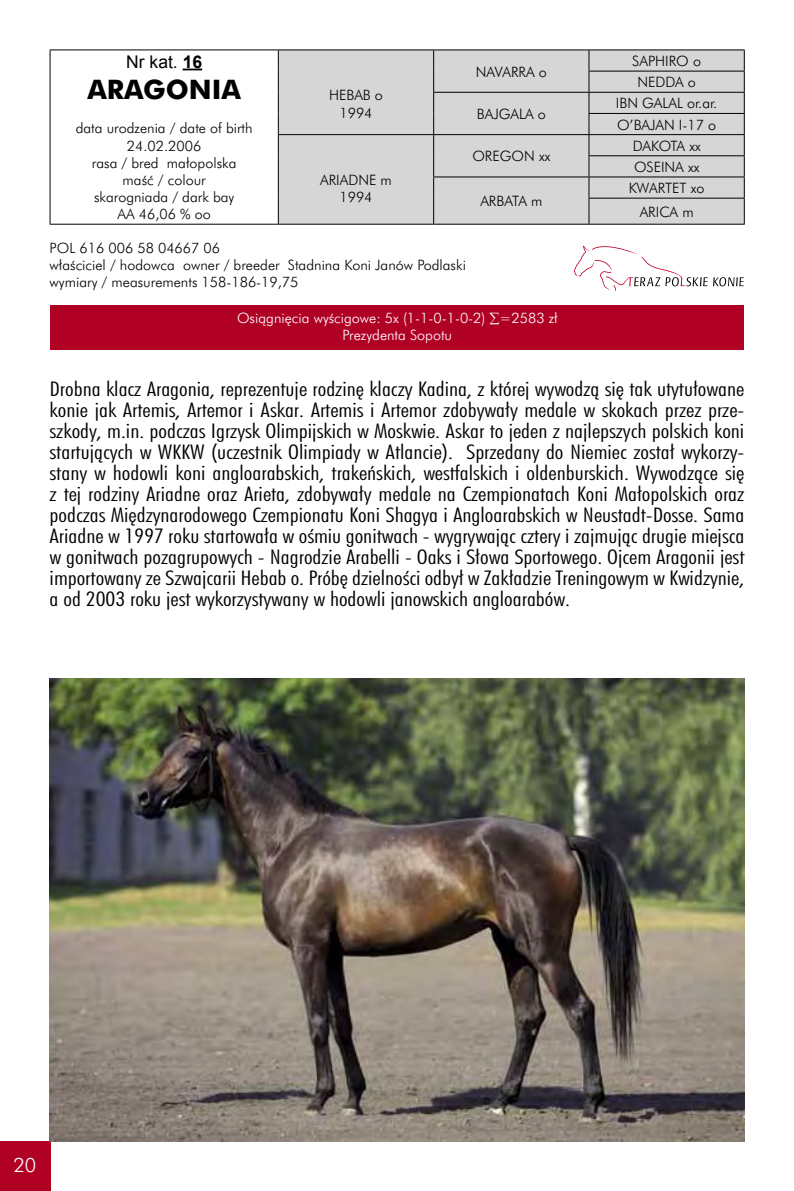
<style>
.page{position:relative;width:794px;height:1191px;background:#fff}
.page>*{position:absolute;margin:0;border:0;box-sizing:border-box;transform-origin:0 0}
.t1{font:700 26.25px "Futura PL";color:#000}
.t2{font:19.25px/21px "Futura Lt Cn PL";color:#000;text-align:justify;scale:1.25 1}
.t3{font:19.25px "Futura Lt PL";color:#fff}
.t4{font:17.5px "Arial";color:#000}
.t5{font:14px/17.2px "Futura Lt PL";color:#000;text-align:center}
.t6{font:14px/17.2px "Futura Lt PL";color:#fff;text-align:center}
.s1{font-weight:700}
</style>
<div class="page">
<svg style="left:713px;top:277px;width:31px;height:9px"></svg>
<svg style="left:574px;top:246px;width:133px;height:45px"></svg>
<div style="left:50px;top:305px;width:694px;height:44px;background:#b00024"></div>
<div style="left:0;top:1141px;width:50px;height:50px;background:#b00024"></div>
<img style="left:50px;top:678px;width:694px;height:463px">
<div style="left:279px;top:50px;width:465px;height:174px;background:#d6d6d6"></div>
<hr style="left:50px;top:49px;width:228px;height:1px;background:#000">
<svg style="left:50px;top:50px;width:1px;height:174px"></svg>
<hr style="left:50px;top:224px;width:228px;height:1px;background:#000">
<hr style="left:278px;top:49px;width:155px;height:1px;background:#000">
<hr style="left:434px;top:49px;width:155px;height:1px;background:#000">
<hr style="left:589px;top:49px;width:155px;height:1px;background:#000">
<hr style="left:588px;top:71px;width:156px;height:1px;background:#000">
<hr style="left:433px;top:92px;width:156px;height:1px;background:#000">
<hr style="left:589px;top:92px;width:155px;height:1px;background:#000">
<hr style="left:588px;top:113px;width:156px;height:1px;background:#000">
<hr style="left:278px;top:134px;width:155px;height:1px;background:#000">
<hr style="left:434px;top:134px;width:155px;height:1px;background:#000">
<hr style="left:589px;top:134px;width:155px;height:1px;background:#000">
<hr style="left:588px;top:155px;width:156px;height:1px;background:#000">
<hr style="left:433px;top:176px;width:156px;height:1px;background:#000">
<hr style="left:589px;top:176px;width:155px;height:1px;background:#000">
<svg style="left:278px;top:50px;width:1px;height:174px"></svg>
<svg style="left:433px;top:50px;width:1px;height:174px"></svg>
<hr style="left:588px;top:198px;width:156px;height:1px;background:#000">
<svg style="left:588px;top:50px;width:1px;height:174px"></svg>
<svg style="left:744px;top:50px;width:1px;height:174px"></svg>
<hr style="left:278px;top:224px;width:155px;height:1px;background:#000">
<hr style="left:434px;top:224px;width:155px;height:1px;background:#000">
<hr style="left:589px;top:224px;width:155px;height:1px;background:#000">
<svg style="left:183px;top:69px;width:19px;height:1px"></svg>
<p class="t4" style="left:126px;top:50px;width:77px">Nr kat. <span class="s1">16</span></p>
<h1 class="t1" style="left:87px;top:73px;width:155px">ARAGONIA</h1>
<p class="t5" style="left:76px;top:120px;width:178px">data urodzenia / date of birth<br>24.02.2006<br>rasa / bred małopolska maść / colour<br>skarogniada / dark bay<br>AA 46,06 % oo</p>
<p class="t5" style="left:329px;top:87px;width:55px">HEBAB o<br>1994</p>
<p class="t5" style="left:320px;top:171px;width:73px">ARIADNE m<br>1994</p>
<p class="t5" style="left:476px;top:63px;width:73px">NAVARRA o</p>
<p class="t5" style="left:632px;top:50px;width:70px;line-height:21.2px">SAPHIRO o<br>NEDDA o</p>
<p class="t5" style="left:477px;top:105px;width:70px">BAJGALA o</p>
<p class="t5" style="left:616px;top:93px;width:103px;line-height:21.2px;text-align:left">IBN GALAL or.ar.<br>O’BAJAN I-17 o</p>
<p class="t5" style="left:472px;top:148px;width:79px">OREGON xx</p>
<p class="t5" style="left:632px;top:135px;width:69px;line-height:21.2px;text-align:left">DAKOTA xx<br>OSEINA xx</p>
<p class="t5" style="left:480px;top:192px;width:64px">ARBATA m</p>
<p class="t5" style="left:629px;top:176px;width:77px;line-height:23.6px">KWARTET xo<br>ARICA m</p>
<p class="t5" style="left:50px;top:239px;width:418px;text-align:left">POL 616 006 58 04667 06<br>właściciel / hodowca owner / breeder Stadnina Koni Janów Podlaski wymiary / measurements 158-186-19,75</p>
<p class="t6" style="left:237px;top:309px;width:322px">Osiągnięcia wyścigowe: 5x (1-1-0-1-0-2) ∑=2583 zł<br>Prezydenta Sopotu</p>
<p class="t2" style="left:50px;top:378px;width:557px">Drobna klacz Aragonia, reprezentuje rodzinę klaczy Kadina, z której wywodzą się tak utytułowane konie jak Artemis, Artemor i Askar. Artemis i Artemor zdobywały medale w skokach przez prze&shy;szkody, m.in. podczas Igrzysk Olimpijskich w Moskwie. Askar to jeden z najlepszych polskich koni startujących w WKKW (uczestnik Olimpiady w Atlancie). Sprzedany do Niemiec został wykorzy&shy;stany w hodowli koni angloarabskich, trakeńskich, westfalskich i oldenburskich. Wywodzące się z tej rodziny Ariadne oraz Arieta, zdobywały medale na Czempionatach Koni Małopolskich oraz podczas Międzynarodowego Czempionatu Koni Shagya i Angloarabskich w Neustadt-Dosse. Sama Ariadne w 1997 roku startowała w ośmiu gonitwach - wygrywając cztery i zajmując drugie miejsca w gonitwach pozagrupowych - Nagrodzie Arabelli - Oaks i Słowa Sportowego. Ojcem Aragonii jest importowany ze Szwajcarii Hebab o. Próbę dzielności odbył w Zakładzie Treningowym w Kwidzynie, a od 2003 roku jest wykorzystywany w hodowli janowskich angloarabów.</p>
<p class="t3" style="left:13px;top:1153px;width:24px">20</p>
</div>
